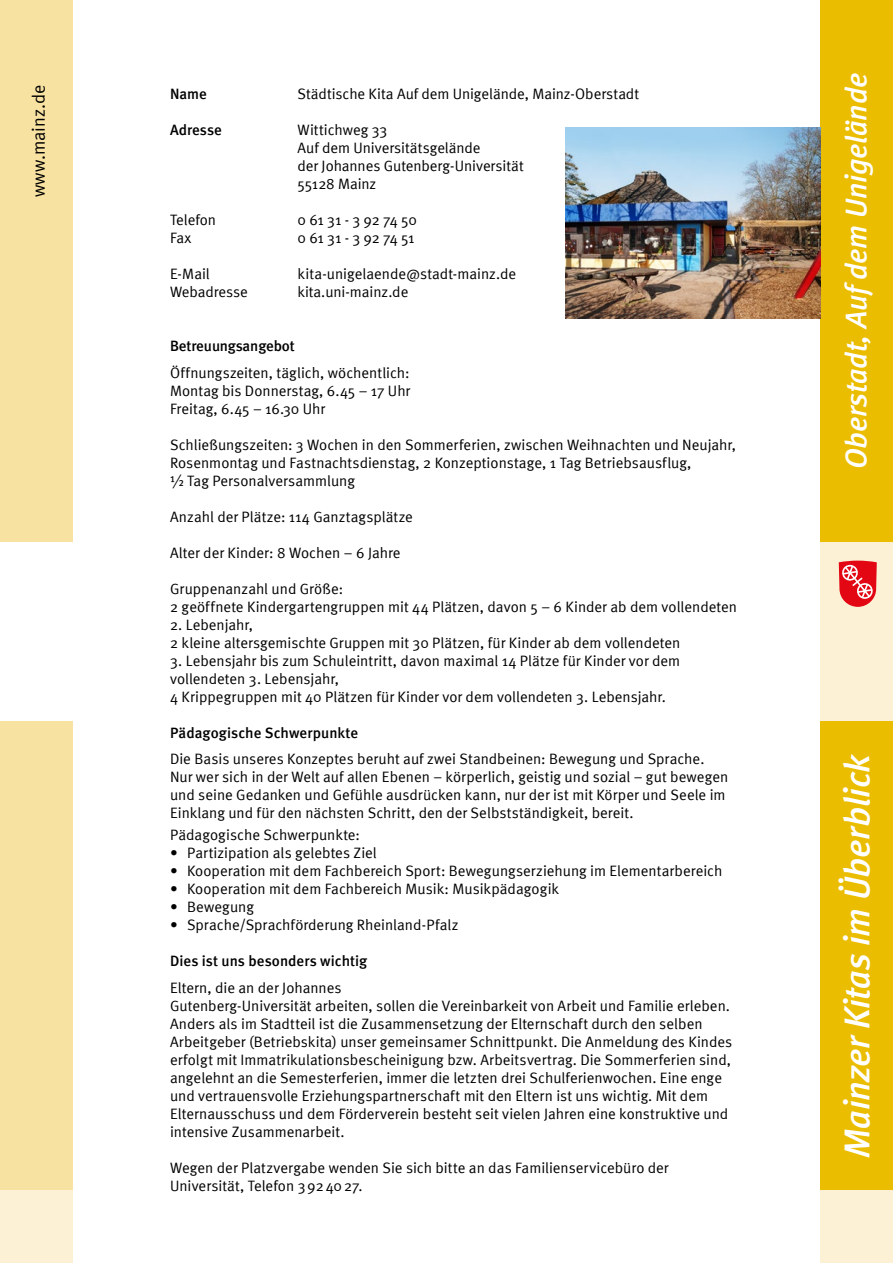
<style>
.page{position:relative;width:893px;height:1263px;background:#fff}
.page>*{position:absolute;margin:0;border:0;box-sizing:border-box;transform-origin:0 0}
.t1{font:italic 500 36px "Meta";letter-spacing:-.005em;color:#fff}
.t2{font:italic 500 30px "Meta";letter-spacing:-.005em;color:#fff}
.t3{font:18px "Meta Normal";color:#000}
.t4{font:15px/18px "Meta Normal";color:#000}
.t5{font:500 15px "Meta";color:#000}
</style>
<div class="page">
<div style="left:821px;top:0;width:72px;height:1263px;background:#ebbd00"></div>
<div style="left:821px;top:542px;width:72px;height:179px;background:#fcf1d5"></div>
<div style="left:821px;top:1191px;width:72px;height:72px;background:#fcf1d5"></div>
<svg style="left:839px;top:561px;width:38px;height:46px;background:#ea494f"></svg>
<div style="left:0;top:0;width:72px;height:1263px;background:#f8e2a1"></div>
<div style="left:0;top:542px;width:72px;height:179px;background:#fff"></div>
<div style="left:0;top:1191px;width:72px;height:72px;background:#fcf1d5"></div>
<img style="left:566px;top:128px;width:255px;height:191px">
<p class="t3" style="left:28px;top:197px;width:113px;rotate:-90deg">www.mainz.de</p>
<p class="t5" style="left:170px;top:85px;width:38px">Name</p>
<p class="t4" style="left:298px;top:85px;width:343px">Städtische Kita Auf dem Unigelände, Mainz-Oberstadt</p>
<p class="t5" style="left:170px;top:121px;width:53px">Adresse</p>
<p class="t4" style="left:298px;top:121px;width:228px">Wittichweg 33<br>Auf dem Universitätsgelände<br>der Johannes Gutenberg-Universität<br>55128 Mainz</p>
<p class="t4" style="left:170px;top:211px;width:47px">Telefon</p>
<p class="t4" style="left:298px;top:211px;width:121px">0 61 31 - 3 92 74 50</p>
<p class="t4" style="left:170px;top:229px;width:23px">Fax</p>
<p class="t4" style="left:298px;top:229px;width:118px">0 61 31 - 3 92 74 51</p>
<p class="t4" style="left:170px;top:265px;width:41px">E-Mail</p>
<p class="t4" style="left:298px;top:265px;width:220px">kita-unigelaende@stadt-mainz.de</p>
<p class="t4" style="left:170px;top:283px;width:79px">Webadresse</p>
<p class="t4" style="left:298px;top:283px;width:112px">kita.uni-mainz.de</p>
<p class="t5" style="left:170px;top:337px;width:126px">Betreuungsangebot</p>
<p class="t4" style="left:170px;top:363px;width:242px;text-align:justify">Öffnungszeiten, täglich, wöchentlich:<br>Montag bis Donnerstag, 6.45 – 17 Uhr Freitag, 6.45 – 16.30 Uhr</p>
<p class="t4" style="left:170px;top:435px;width:568px">Schließungszeiten: 3 Wochen in den Sommerferien, zwischen Weihnachten und Neujahr,<br>Rosenmontag und Fastnachtsdienstag, 2 Konzeptionstage, 1 Tag Betriebsausflug,<br>½ Tag Personalversammlung</p>
<p class="t4" style="left:170px;top:507px;width:244px">Anzahl der Plätze: 114 Ganztagsplätze</p>
<p class="t4" style="left:170px;top:543px;width:232px">Alter der Kinder: 8 Wochen – 6 Jahre</p>
<p class="t4" style="left:170px;top:579px;width:568px">Gruppenanzahl und Größe:<br>2 geöffnete Kindergartengruppen mit 44 Plätzen, davon 5 – 6 Kinder ab dem vollendeten</p>
<p class="t4" style="left:170px;top:615px;width:512px">2. Lebenjahr,<br>2 kleine altersgemischte Gruppen mit 30 Plätzen, für Kinder ab dem vollendeten</p>
<p class="t4" style="left:170px;top:651px;width:512px">3. Lebensjahr bis zum Schuleintritt, davon maximal 14 Plätze für Kinder vor dem vollendeten 3. Lebensjahr,<br>4 Krippegruppen mit 40 Plätzen für Kinder vor dem vollendeten 3. Lebensjahr.</p>
<p class="t5" style="left:170px;top:724px;width:190px">Pädagogische Schwerpunkte</p>
<p class="t4" style="left:170px;top:750px;width:560px">Die Basis unseres Konzeptes beruht auf zwei Standbeinen: Bewegung und Sprache.<br>Nur wer sich in der Welt auf allen Ebenen – körperlich, geistig und sozial – gut bewegen und seine Gedanken und Gefühle ausdrücken kann, nur der ist mit Körper und Seele im Einklang und für den nächsten Schritt, den der Selbstständigkeit, bereit.</p>
<p class="t4" style="left:170px;top:826px;width:191px">Pädagogische Schwerpunkte:</p>
<p class="t4" style="left:170px;top:844px;width:208px">• Partizipation als gelebtes Ziel</p>
<p class="t4" style="left:170px;top:862px;width:554px">• Kooperation mit dem Fachbereich Sport: Bewegungserziehung im Elementarbereich</p>
<p class="t4" style="left:170px;top:880px;width:390px">• Kooperation mit dem Fachbereich Musik: Musikpädagogik</p>
<p class="t4" style="left:170px;top:898px;width:85px">• Bewegung</p>
<p class="t4" style="left:170px;top:916px;width:290px">• Sprache/Sprachförderung Rheinland-Pfalz</p>
<p class="t5" style="left:170px;top:952px;width:199px">Dies ist uns besonders wichtig</p>
<p class="t4" style="left:170px;top:978px;width:564px">Eltern, die an der Johannes<br>Gutenberg-Universität arbeiten, sollen die Vereinbarkeit von Arbeit und Familie erleben.<br>Anders als im Stadtteil ist die Zusammensetzung der Elternschaft durch den selben Arbeitgeber (Betriebskita) unser gemeinsamer Schnittpunkt. Die Anmeldung des Kindes erfolgt mit Immatrikulationsbescheinigung bzw. Arbeitsvertrag. Die Sommerferien sind, angelehnt an die Semesterferien, immer die letzten drei Schulferienwochen. Eine enge und vertrauensvolle Erziehungspartnerschaft mit den Eltern ist uns wichtig. Mit dem Elternausschuss und dem Förderverein besteht seit vielen Jahren eine konstruktive und intensive Zusammenarbeit.</p>
<p class="t4" style="left:170px;top:1158px;width:500px">Wegen der Platzvergabe wenden Sie sich bitte an das Familienservicebüro der<br>Universität, Telefon 3924027.</p>
<h2 class="t2" style="left:838px;top:469px;width:398px;rotate:-90deg">Oberstadt, Auf dem Unigelände</h2>
<h1 class="t1" style="left:835px;top:1158px;width:405px;rotate:-90deg">Mainzer Kitas im Überblick</h1>
</div>
